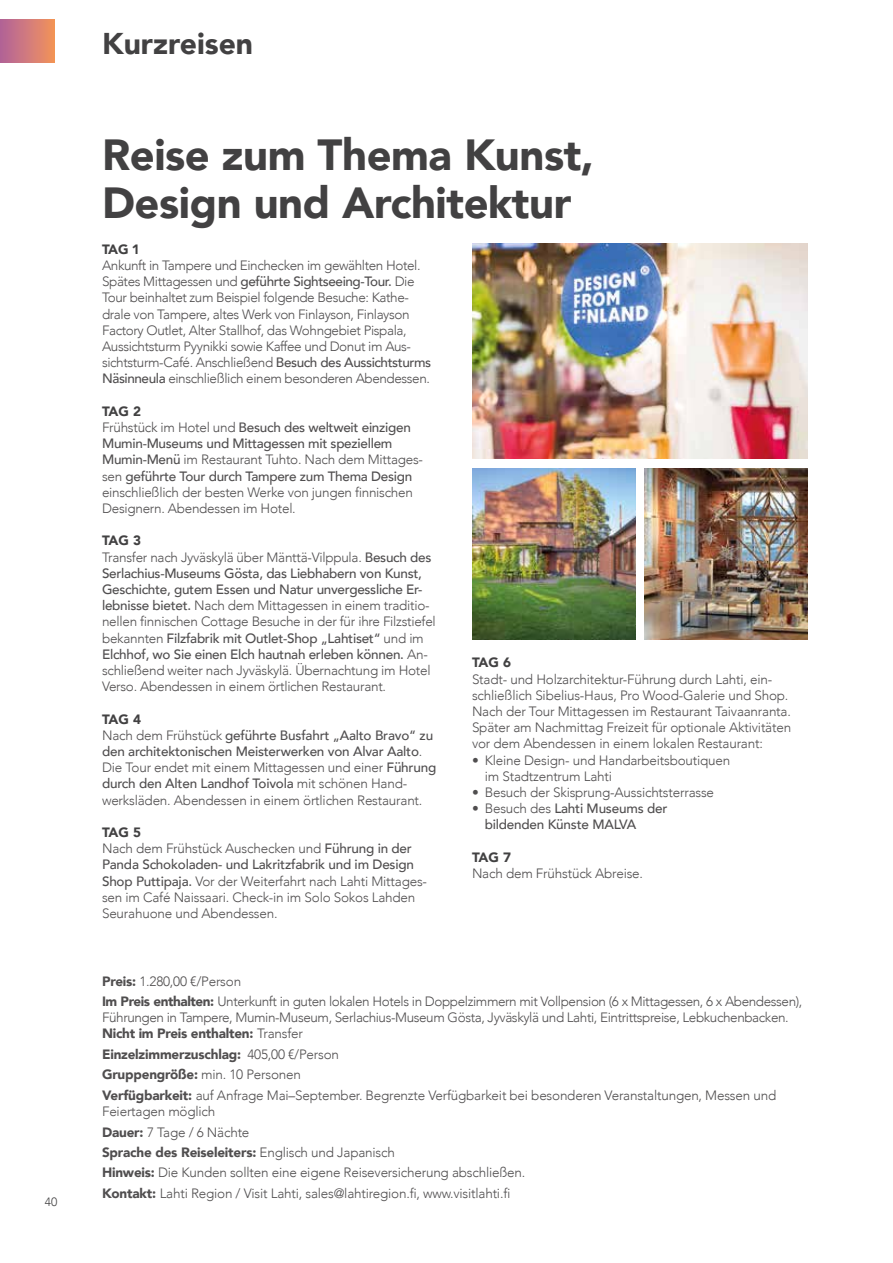
<style>
.page{position:relative;width:893px;height:1263px;background:#fff}
.page>*{position:absolute;margin:0;border:0;box-sizing:border-box;transform-origin:0 0}
.t1{font:900 43.5px/48px "Avenir";letter-spacing:-.01em;color:#424142}
.t2{font:900 30px "Avenir";color:#424142}
.t3{font:300 13.5px/16.2px "Avenir";letter-spacing:-.02em;color:#504e4f}
.t4{font:500 13.5px/16.2px "Avenir";letter-spacing:-.015em;color:#504e4f}
.t5{font:900 13.5px "Avenir";letter-spacing:-.055em;color:#424142}
.t6{font:300 12px "Avenir";color:#424142}
.s1{font-weight:500}
.s2{font-weight:900;color:#424142}
.s3{font-weight:300}
.s4{font-weight:900}
</style>
<div class="page">
<div style="left:0;top:20px;width:54px;height:43px;background:linear-gradient(to right,#b1629b,#f1925d)"></div>
<img style="left:472px;top:244px;width:336px;height:214px">
<img style="left:472px;top:468px;width:163px;height:172px">
<img style="left:645px;top:468px;width:163px;height:172px">
<p class="t6" style="left:45px;top:1195px;width:14px">40</p>
<h2 class="t2" style="left:102px;top:26px;width:153px">Kurzreisen</h2>
<h1 class="t1" style="left:102px;top:131px;width:493px">Reise zum Thema Kunst,<br>Design und Architektur</h1>
<p class="t5" style="left:102px;top:241px;width:39px">TAG 1</p>
<p class="t3" style="left:102px;top:257px;width:331px">Ankunft in Tampere und Einchecken im gewählten Hotel .<br>Spätes Mittagessen und <span class="s1">geführte Sightseeing-Tour.</span> Die Tour beinhaltet zum Beispiel folgende Besuche: Kathe&shy;drale von Tampere, altes Werk von Finlayson, Finlayson Factory Outlet, Alter Stallhof, das Wohngebiet Pispala, Aussichtsturm Pyynikki sowie Kaffee und Donut im Aus&shy;sichtsturm-Café . Anschließend <span class="s1">Besuch des Aussichtsturms Näsinneula</span> einschließlich einem besonderen Abendessen .</p>
<p class="t3" style="left:102px;top:403px;width:322px"><span class="s2">TAG 2<br></span>Frühstück im Hotel und <span class="s1">Besuch des weltweit einzigen Mumin-Museums und Mittagessen mit speziellem Mumin-Menü</span> im Restaurant Tuhto . Nach dem Mittages&shy;sen <span class="s1">geführte Tour durch Tampere zum Thema Design </span>einschließlich der besten Werke von jungen finnischen Designern . Abendessen im Hotel .</p>
<p class="t3" style="left:102px;top:533px;width:335px"><span class="s2">TAG 3<br></span>Transfer nach Jyväskylä über Mänttä-Vilppula . <span class="s1">Besuch des Serlachius-Museums Gösta, das Liebhabern von Kunst, Geschichte, gutem Essen und Natur unvergessliche Er&shy;lebnisse bietet.</span> Nach dem Mittagessen in einem traditio&shy;nellen finnischen Cottage Besuche in der für ihre Filzstiefel bekannten <span class="s1">Filzfabrik mit Outlet-Shop „Lahtiset“</span> und im <span class="s1">Elchhof, wo Sie einen Elch hautnah erleben können.</span> An&shy;schließend weiter nach Jyväskylä . Übernachtung im Hotel Verso . Abendessen in einem örtlichen Restaurant .</p>
<p class="t3" style="left:102px;top:711px;width:336px"><span class="s2">TAG 4<br></span>Nach dem Frühstück <span class="s1">geführte Busfahrt „Aalto Bravo“ zu den architektonischen Meisterwerken von Alvar Aalto</span> .<br>Die Tour endet mit einem Mittagessen und einer <span class="s1">Führung durch den Alten Landhof Toivola</span> mit schönen Hand&shy;werksläden . Abendessen in einem örtlichen Restaurant .</p>
<p class="t3" style="left:102px;top:824px;width:326px"><span class="s2">TAG 5<br></span>Nach dem Frühstück Auschecken und <span class="s1">Führung in der Panda Schokoladen- und Lakritzfabrik und im Design Shop Puttipaja.</span> Vor der Weiterfahrt nach Lahti Mittages&shy;sen im Café Naissaari . Check-in im Solo Sokos Lahden Seurahuone und Abendessen .</p>
<p class="t5" style="left:472px;top:655px;width:41px">TAG 6</p>
<p class="t3" style="left:472px;top:671px;width:321px">Stadt- und Holzarchitektur-Führung durch Lahti, ein&shy;schließlich Sibelius-Haus, Pro Wood-Galerie und Shop .<br>Nach der Tour Mittagessen im Restaurant Taivaanranta .<br>Später am Nachmittag Freizeit für optionale Aktivitäten vor dem Abendessen in einem lokalen Restaurant:</p>
<p class="t3" style="left:485px;top:752px;width:247px;text-indent:-13px">• Kleine Design- und Handarbeitsboutiquen im Stadtzentrum Lahti</p>
<p class="t3" style="left:472px;top:784px;width:244px">• Besuch der Skisprung-Aussichtsterrasse</p>
<p class="t4" style="left:485px;top:800px;width:184px;text-indent:-13px"><span class="s3">• Besuch des</span> Lahti Museums der bildenden Künste MALVA</p>
<p class="t5" style="left:472px;top:849px;width:41px">TAG 7</p>
<p class="t3" style="left:472px;top:865px;width:173px">Nach dem Frühstück Abreise .</p>
<p class="t3" style="left:102px;top:971px;width:702px;line-height:20.4px"><span class="s4">Preis:</span> 1 .280,00 €/Person<br><span class="s4">Im Preis enthalten:</span> Unterkunft in guten lokalen Hotels in Doppelzimmern mit Vollpension (6 x Mittagessen, 6 x Abendessen),</p>
<p class="t3" style="left:102px;top:1010px;width:688px">Führungen in Tampere, Mumin-Museum, Serlachius-Museum Gösta, Jyväskylä und Lahti, Eintrittspreise, Lebkuchenbacken .<br><span class="s4">Nicht im Preis enthalten:</span> Transfer</p>
<p class="t3" style="left:102px;top:1044px;width:676px;line-height:20.4px"><span class="s4">Einzelzimmerzuschlag:</span> 405,00 €/Person<br><span class="s4">Gruppengröße:</span> min . 10 Personen<br><span class="s4">Verfügbarkeit:</span> auf Anfrage Mai–September . Begrenzte Verfügbarkeit bei besonderen Veranstaltungen, Messen und</p>
<p class="t3" style="left:102px;top:1101px;width:425px;line-height:20.4px">Feiertagen möglich<br><span class="s4">Dauer:</span> 7 Tage / 6 Nächte<br><span class="s4">Sprache des Reiseleiters:</span> Englisch und Japanisch<br><span class="s4">Hinweis:</span> Die Kunden sollten eine eigene Reiseversicherung abschließen .<br><span class="s4">Kontakt:</span> Lahti Region / Visit Lahti, sales@lahtiregion.fi, www.visitlahti.fi</p>
</div>
